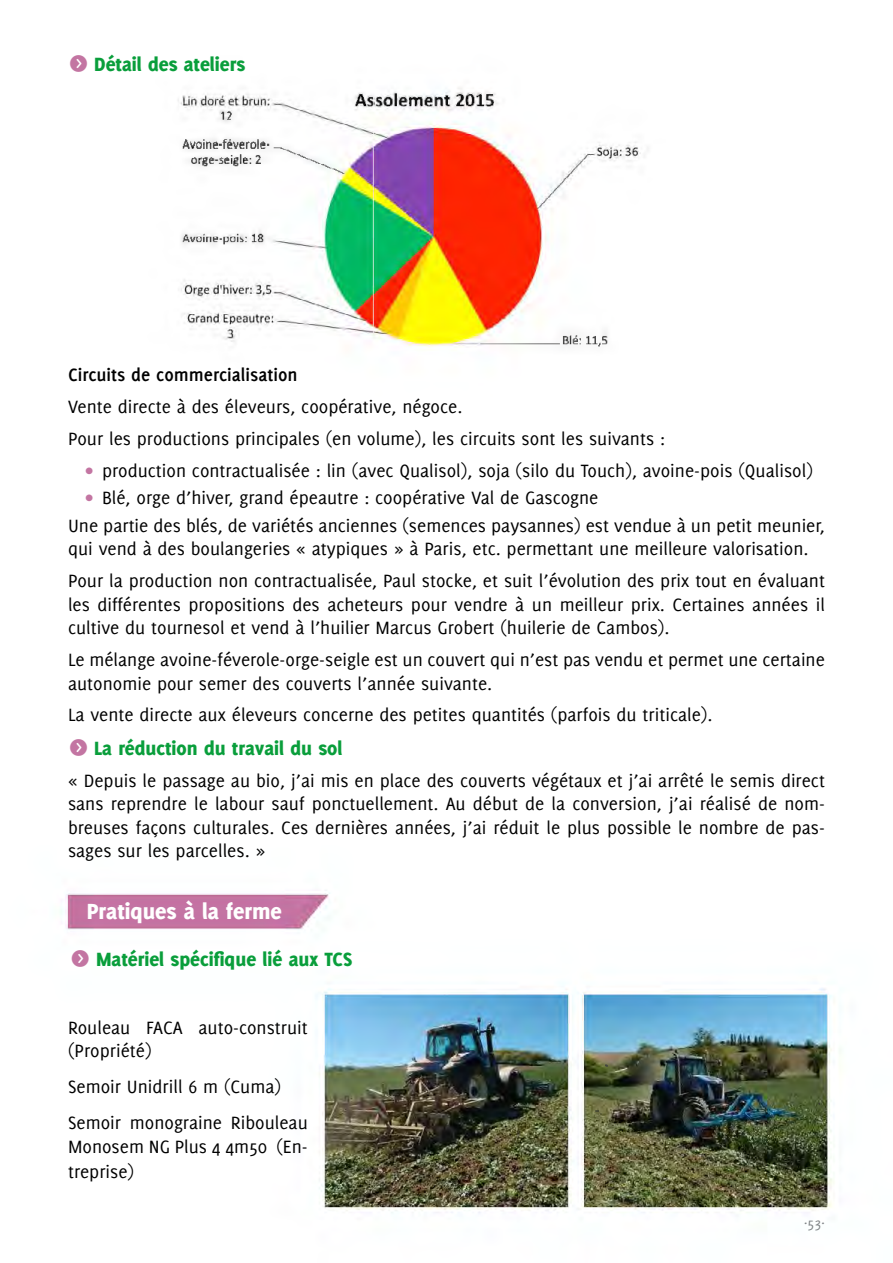
<style>
.page{position:relative;width:893px;height:1263px;background:#fff}
.page>*{position:absolute;margin:0;border:0;box-sizing:border-box;transform-origin:0 0}
.t1{font:800 24px "Delicious";color:#fff}
.t2{font:800 21px "Delicious";color:#099e3b}
.t3{font:19.5px/23.4px "Delicious";color:#000}
.t4{font:700 19.5px "Delicious";color:#000}
.t5{font:15px "Delicious";color:#7e8285}
.s1{font-family:"Button Bonus Circle Negative";font-weight:400;color:#c375a2}
.s2{color:#c375a2}
</style>
<div class="page">
<img style="left:60px;top:87px;width:774px;height:1127px">
<p class="t2" style="left:68px;top:52px;width:179px"><span class="s1">f</span> Détail des ateliers</p>
<p class="t4" style="left:68px;top:363px;width:231px">Circuits de commercialisation</p>
<p class="t3" style="left:68px;top:390px;width:599px;line-height:32px">Vente directe à des éleveurs, coopérative, négoce.<br>Pour les productions principales (en volume), les circuits sont les suivants :</p>
<p class="t3" style="left:85px;top:458px;width:729px"><span class="s2">•</span> production contractualisée : lin (avec Qualisol), soja (silo du Touch), avoine-pois (Qualisol)</p>
<p class="t3" style="left:68px;top:484px;width:758px;line-height:27.6px;text-indent:17px"><span class="s2">•</span> Blé, orge d’hiver, grand épeautre : coopérative Val de Gascogne<br>Une partie des blés, de variétés anciennes (semences paysannes) est vendue à un petit meunier,</p>
<p class="t3" style="left:68px;top:533px;width:758px;line-height:32px">qui vend à des boulangeries « atypiques » à Paris, etc. permettant une meilleure valorisation.<br>Pour la production non contractualisée, Paul stocke, et suit l’évolution des prix tout en évaluant</p>
<p class="t3" style="left:68px;top:592px;width:758px">les différentes propositions des acheteurs pour vendre à un meilleur prix. Certaines années il cultive du tournesol et vend à l’huilier Marcus Grobert (huilerie de Cambos).</p>
<p class="t3" style="left:68px;top:648px;width:758px">Le mélange avoine-féverole-orge-seigle est un couvert qui n’est pas vendu et permet une certaine autonomie pour semer des couverts l’année suivante.</p>
<p class="t3" style="left:68px;top:703px;width:646px">La vente directe aux éleveurs concerne des petites quantités (parfois du triticale).</p>
<p class="t2" style="left:68px;top:736px;width:276px"><span class="s1">f</span> La réduction du travail du sol</p>
<p class="t3" style="left:68px;top:769px;width:758px;text-align:justify">« Depuis le passage au bio, j’ai mis en place des couverts végétaux et j’ai arrêté le semis direct sans reprendre le labour sauf ponctuellement. Au début de la conversion, j’ai réalisé de nom&shy;breuses façons culturales. Ces dernières années, j’ai réduit le plus possible le nombre de pas&shy;sages sur les parcelles. »</p>
<p class="t1" style="left:87px;top:897px;width:197px">Pratiques à la ferme</p>
<p class="t2" style="left:70px;top:946px;width:284px"><span class="s1">f</span> Matériel spécifique lié aux TCS</p>
<p class="t3" style="left:68px;top:1015px;width:241px">Rouleau FACA auto-construit (Propriété)</p>
<p class="t3" style="left:68px;top:1068px;width:241px;line-height:36.2px">Semoir Unidrill 6 m (Cuma)<br>Semoir monograine Ribouleau</p>
<p class="t3" style="left:68px;top:1133px;width:241px;line-height:25.2px">Monosem NG Plus 4 4m50 (En&shy;treprise)</p>
<p class="t5" style="left:804px;top:1212px;width:23px">.53.</p>
</div>
